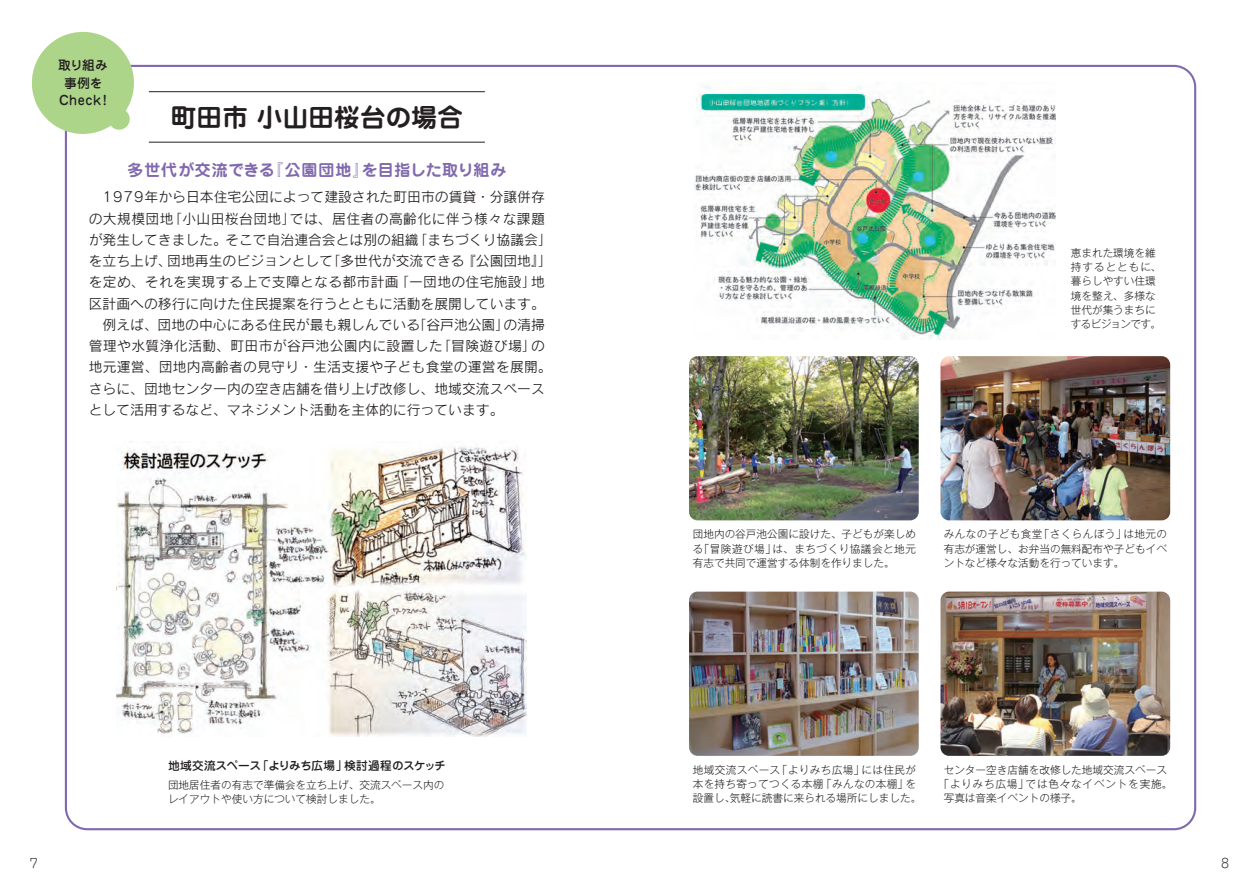
<style>
.page{position:relative;width:1259px;height:893px;background:#fff}
.page>*{position:absolute;margin:0;border:0;box-sizing:border-box;transform-origin:0 0}
.t1{font:700 25.5px "Jun 501 Pro";letter-spacing:.01em;color:#231f20}
.t2{font:700 15.9px "Jun 501 Pro";letter-spacing:.04em;color:#8169ae}
.t3{font:13.8px/21.3px "Rodin Pro M";color:#231f20;text-align:center}
.t4{font:500 12.75px "Jun 34 Pro";letter-spacing:.04em;color:#231f20}
.t5{font:300 12.75px "Jun 101 Pro";color:#231f20}
.t6{font:500 11.7px "Jun 34 Pro";letter-spacing:-.025em;color:#231f20}
.t7{font:300 10.65px/14.4px "Gothic MB101 Pro";color:#231f20}
.t8{font:300 10.65px/14.4px "Gothic MB101 Pro";letter-spacing:.025em;color:#231f20}
.t9{font:300 10.65px "Gothic MB101 Pro";letter-spacing:.075em;color:#231f20}
</style>
<div class="page">
<img style="left:694px;top:86px;width:361px;height:253px">
<img style="left:940px;top:592px;width:230px;height:164px">
<img style="left:689px;top:356px;width:229px;height:164px">
<img style="left:940px;top:356px;width:230px;height:164px">
<img style="left:689px;top:592px;width:229px;height:164px">
<img style="left:116px;top:446px;width:411px;height:290px">
<hr style="left:149px;top:91px;width:336px;height:1px;background:#231f20">
<hr style="left:149px;top:142px;width:336px;height:1px;background:#231f20">
<div style="left:32px;top:32px;width:102px;height:102px;background:#acd589;border-radius:50%"></div>
<div style="left:108px;top:108px;width:22px;height:22px;background:#acd589;border-radius:50%"></div>
<p class="t4" style="left:58px;top:55px;width:51px">取り組み</p>
<p class="t4" style="left:64px;top:73px;width:40px">事例を</p>
<p class="t4" style="left:59px;top:90px;width:54px">Check！</p>
<p class="t1" style="left:171px;top:97px;width:293px">町田市 小山田桜台の場合</p>
<p class="t2" style="left:127px;top:157px;width:380px">多世代が交流できる『公園団地』を目指した取り組み</p>
<p class="t3" style="left:89px;top:186px;width:464px">1979年から日本住宅公団によって建設された町田市の賃貸・分譲併存<br>の大規模団地「小山田桜台団地」では、居住者の高齢化に伴う様々な課題が発生してきました。そこで自治連合会とは別の組織「まちづくり協議会」を立ち上げ、団地再生のビジョンとして「多世代が交流できる『公園団地』」を定め、それを実現する上で支障となる都市計画「一団地の住宅施設」地区計画への移行に向けた住民提案を行うとともに活動を展開しています。</p>
<p class="t3" style="left:89px;top:314px;width:464px;text-align:left;text-indent:14px">例えば、団地の中心にある住民が最も親しんでいる「谷戸池公園」の清掃管理や水質浄化活動、町田市が谷戸池公園内に設置した「冒険遊び場」の地元運営、団地内高齢者の見守り・生活支援や子ども食堂の運営を展開。さらに、団地センター内の空き店舗を借り上げ改修し、地域交流スペースとして活用するなど、マネジメント活動を主体的に行っています。</p>
<p class="t6" style="left:168px;top:757px;width:279px">地域交流スペース「よりみち広場」検討過程のスケッチ</p>
<p class="t7" style="left:168px;top:776px;width:278px">団地居住者の有志で準備会を立ち上げ、交流スペース内のレイアウトや使い方について検討しました。</p>
<p class="t7" style="left:1070px;top:244px;width:92px">恵まれた環境を維持するとともに、暮らしやすい住環境を整え、多様な世代が集うまちにするビジョンです。</p>
<p class="t7" style="left:693px;top:525px;width:225px;text-align:justify">団地内の谷戸池公園に設けた、子どもが楽しめる「冒険遊び場」は、まちづくり協議会と地元有志で共同で運営する体制を作りました。</p>
<p class="t7" style="left:943px;top:525px;width:225px;text-align:justify">みんなの子ども食堂「さくらんぼう」は地元の有志が運営し、お弁当の無料配布や子どもイベントなど様々な活動を行っています。</p>
<p class="t8" style="left:693px;top:761px;width:230px">地域交流スペース「よりみち広場」には住民が本を持ち寄ってつくる本棚「みんなの本棚」を設置し、気軽に読書に来られる場所にしました。</p>
<p class="t7" style="left:943px;top:761px;width:225px">センター空き店舗を改修した地域交流スペース</p>
<p class="t9" style="left:938px;top:775px;width:235px">「よりみち広場」では色々なイベントを実施。</p>
<p class="t7" style="left:943px;top:790px;width:140px">写真は音楽イベントの様子。</p>
<p class="t5" style="left:30px;top:853px;width:10px">7</p>
<p class="t5" style="left:1221px;top:853px;width:10px">8</p>
</div>
